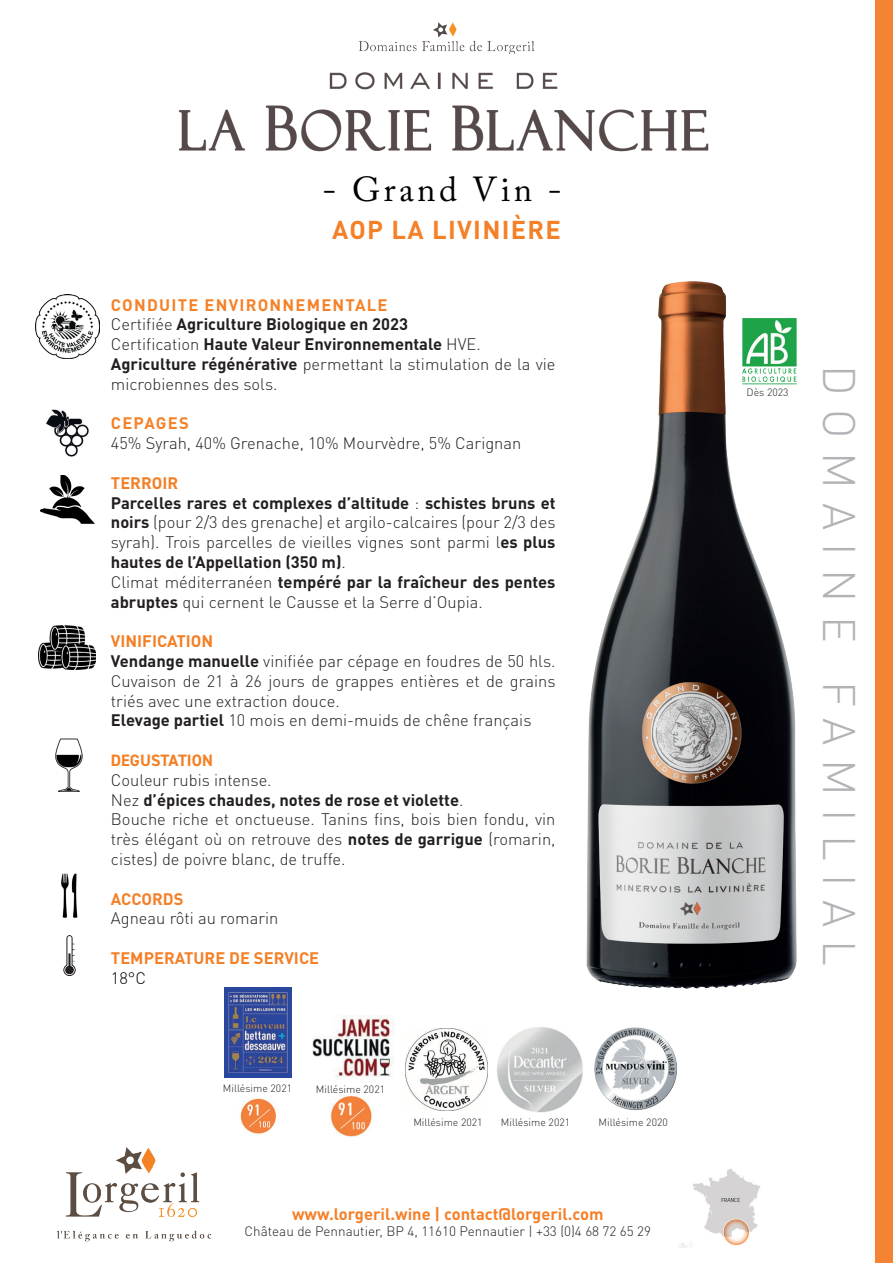
<style>
.page{position:relative;width:893px;height:1263px;background:#fff}
.page>*{position:absolute;margin:0;border:0;box-sizing:border-box;transform-origin:0 0}
.t1{font:300 45px "DINOT";letter-spacing:.3em;color:#b2b3b7}
.t2{font:34.5px "Adobe Caslon Pro";letter-spacing:.1em;color:#000}
.t3{font:700 25.5px "DINOT";letter-spacing:.05em;color:#f48028}
.t4{font:300 16.5px/19.8px "DINOT";color:#231f20}
.t5{font:700 16.5px/19.8px "DINOT";color:#231f20}
.t6{font:700 16.5px "DINOT";color:#f48028}
.t7{font:700 16.5px "DIN2014";color:#f37f25}
.t8{font:700 16.5px "DINOT";letter-spacing:.075em;color:#f58128}
.t9{font:300 16.5px "DINOT";color:#000001}
.t10{font:300 13.5px "DINOT";color:#231f20}
.t11{font:300 10.5px "DINOT";color:#231f20}
.s1{color:#f58128}
.s2{font-weight:300}
.s3{font-weight:700;color:#f37f25}
.s4{font-weight:700}
</style>
<div class="page">
<div style="left:876px;top:0;width:17px;height:1263px;background:#f48334"></div>
<img style="left:358px;top:23px;width:177px;height:31px">
<img style="left:586px;top:281px;width:211px;height:708px">
<img style="left:678px;top:1169px;width:82px;height:78px">
<img style="left:57px;top:1147px;width:155px;height:95px">
<img style="left:61px;top:873px;width:17px;height:45px">
<img style="left:63px;top:935px;width:13px;height:41px">
<img style="left:55px;top:738px;width:28px;height:54px">
<img style="left:38px;top:625px;width:57px;height:45px">
<img style="left:40px;top:475px;width:54px;height:49px">
<img style="left:46px;top:409px;width:43px;height:48px">
<img style="left:35px;top:295px;width:64px;height:63px">
<img style="left:178px;top:72px;width:531px;height:80px">
<img style="left:741px;top:318px;width:56px;height:66px">
<img style="left:225px;top:987px;width:66px;height:91px">
<img style="left:240px;top:1098px;width:36px;height:36px">
<img style="left:312px;top:1016px;width:82px;height:61px">
<img style="left:330px;top:1095px;width:42px;height:42px">
<img style="left:405px;top:1029px;width:82px;height:82px">
<img style="left:594px;top:1027px;width:83px;height:84px">
<img style="left:497px;top:1027px;width:86px;height:85px">
<h2 class="t2" style="left:322px;top:169px;width:241px">- Grand Vin -</h2>
<h3 class="t3" style="left:332px;top:213px;width:230px">AOP LA LIVINIÈRE</h3>
<p class="t5" style="left:111px;top:294px;width:446px"><span class="s1">CONDUITE ENVIRONNEMENTALE<br></span><span class="s2">Certifiée</span> Agriculture Biologique en 2023<br><span class="s2">Certification</span> Haute Valeur Environnementale <span class="s2">HVE.<br></span>Agriculture régénérative <span class="s2">permettant la stimulation de la vie microbiennes des sols.</span></p>
<p class="t8" style="left:111px;top:413px;width:79px">CEPAGES</p>
<p class="t4" style="left:111px;top:433px;width:412px">45% Syrah, 40% Grenache, 10% Mourvèdre, 5% Carignan</p>
<p class="t4" style="left:111px;top:473px;width:446px"><span class="s3">TERROIR<br></span><span class="s4">Parcelles rares et complexes d’altitude</span> : <span class="s4">schistes bruns et noirs</span> (pour 2/3 des grenache) et argilo-calcaires (pour 2/3 des syrah). Trois parcelles de vieilles vignes sont parmi l<span class="s4">es plus hautes de l’Appellation (350 m)</span>.<br>Climat méditerranéen <span class="s4">tempéré par la fraîcheur des pentes abruptes</span> qui cernent le Causse et la Serre d’Oupia.</p>
<p class="t4" style="left:111px;top:631px;width:446px"><span class="s3">VINIFICATION<br></span><span class="s4">Vendange manuelle</span> vinifiée par cépage en foudres de 50 hls.<br>Cuvaison de 21 à 26 jours de grappes entières et de grains triés avec une extraction douce.<br><span class="s4">Elevage partiel</span> 10 mois en demi-muids de chêne français</p>
<p class="t7" style="left:111px;top:749px;width:103px">DEGUSTATION</p>
<p class="t4" style="left:111px;top:770px;width:446px">Couleur rubis intense.<br>Nez <span class="s4">d’épices chaudes, notes de rose et violette</span>.<br>Bouche riche et onctueuse. Tanins fins, bois bien fondu, vin très élégant où on retrouve des <span class="s4">notes de garrigue</span> (romarin, cistes) de poivre blanc, de truffe.</p>
<p class="t6" style="left:111px;top:888px;width:74px">ACCORDS</p>
<p class="t4" style="left:111px;top:908px;width:169px">Agneau rôti au romarin</p>
<p class="t6" style="left:111px;top:947px;width:210px">TEMPERATURE DE SERVICE</p>
<p class="t9" style="left:111px;top:968px;width:37px">18°C</p>
<p class="t11" style="left:223px;top:1082px;width:71px">Millésime 2021</p>
<p class="t11" style="left:316px;top:1082px;width:71px">Millésime 2021</p>
<p class="t11" style="left:413px;top:1115px;width:71px">Millésime 2021</p>
<p class="t11" style="left:501px;top:1115px;width:71px">Millésime 2021</p>
<p class="t11" style="left:598px;top:1115px;width:71px">Millésime 2020</p>
<p class="t6" style="left:292px;top:1203px;width:313px">www.lorgeril.wine | contact@lorgeril.com</p>
<p class="t10" style="left:245px;top:1223px;width:408px">Château de Pennautier, BP 4, 11610 Pennautier | +33 (0)4 68 72 65 29</p>
<p class="t11" style="left:747px;top:386px;width:44px">Dès 2023</p>
<h1 class="t1" style="left:867px;top:365px;width:602px;rotate:90deg">DOMAINE FAMILIAL</h1>
</div>
